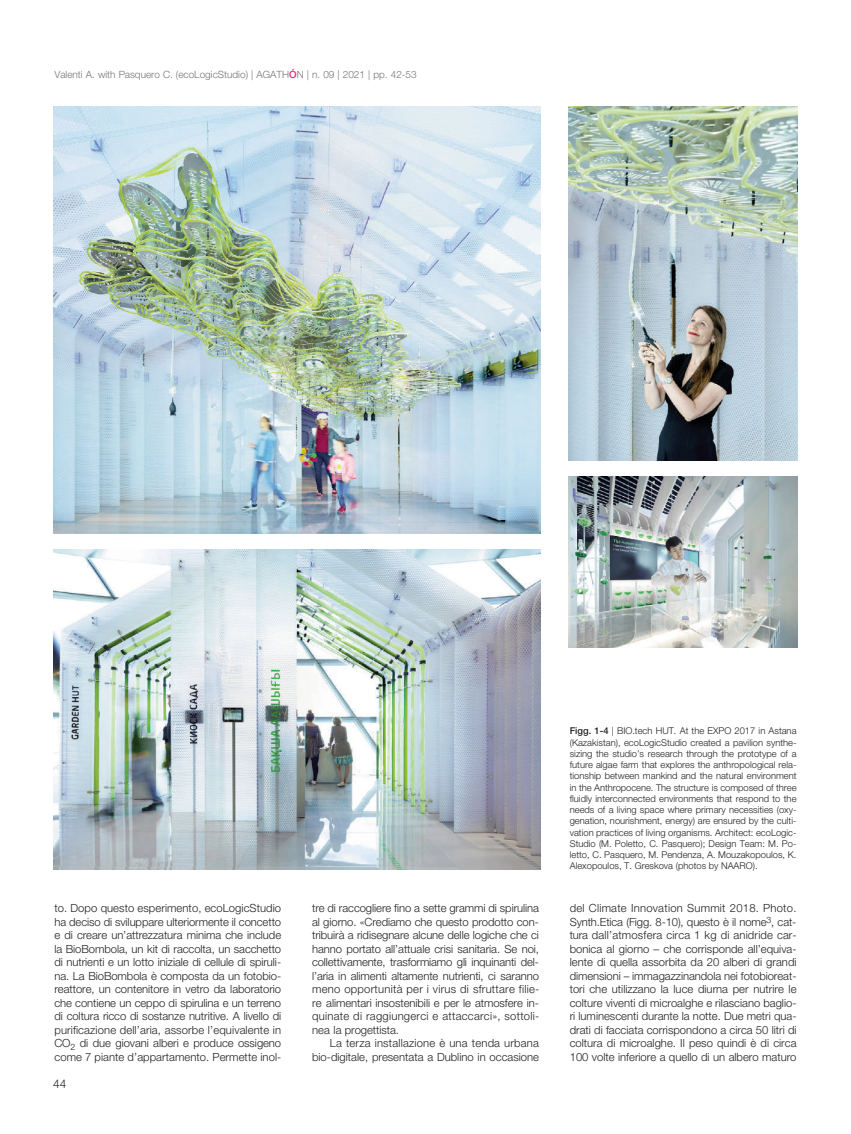
<style>
.page{position:relative;width:851px;height:1134px;background:#fff}
.page>*{position:absolute;margin:0;border:0;box-sizing:border-box;transform-origin:0 0}
.t1{font:300 11.88px "Helvetica Neue LT Std";color:#231f20}
.t2{font:300 11.25px/13.5px "Helvetica Neue LT Std";color:#231f20;text-align:justify}
.t3{font:300 10px "Helvetica Neue LT Std";color:#777574}
.t4{font:300 9.38px/11.2px "Helvetica Neue LT Std";color:#231f20;text-align:justify}
.s1{font-weight:500;color:#eb2277}
.s2{font-weight:500}
</style>
<div class="page">
<img style="left:53px;top:106px;width:487px;height:428px">
<img style="left:568px;top:106px;width:229px;height:354px">
<img style="left:53px;top:550px;width:487px;height:319px">
<img style="left:568px;top:477px;width:229px;height:170px">
<p class="t3" style="left:54px;top:70px;width:364px">Valenti A. with Pasquero C. (ecoLogicStudio) | AGATH<span class="s1">Ó</span>N | n. 09 | 2021 | pp. 42-53</p>
<p class="t2" style="left:54px;top:902px;width:228px">to. Dopo questo esperimento, ecoLogicStudio ha deciso di sviluppare ulteriormente il concetto e di creare un’attrezzatura minima che include la BioBombola, un kit di raccolta, un sacchetto di nutrienti e un lotto iniziale di cellule di spiruli&shy;na. La BioBombola è composta da un fotobio&shy;reattore, un contenitore in vetro da laboratorio che contiene un ceppo di spirulina e un terreno di coltura ricco di sostanze nutritive. A livello di purificazione dell’aria, assorbe l’equivalente in CO<sub>2</sub> di due giovani alberi e produce ossigeno come 7 piante d’appartamento. Permette inol-</p>
<p class="t2" style="left:312px;top:902px;width:229px">tre di raccogliere fino a sette grammi di spirulina al giorno. «Crediamo che questo prodotto con&shy;tribuirà a ridisegnare alcune delle logiche che ci hanno portato all’attuale crisi sanitaria. Se noi, collettivamente, trasformiamo gli inquinanti del&shy;l’aria in alimenti altamente nutrienti, ci saranno meno opportunità per i virus di sfruttare filie&shy;re alimentari insostenibili e per le atmosfere in&shy;quinate di raggiungerci e attaccarci», sottoli&shy;nea la progettista.</p>
<p class="t2" style="left:312px;top:1037px;width:228px;text-align:right">La terza installazione è una tenda urbana bio-digitale, presentata a Dublino in occasione</p>
<p class="t1" style="left:53px;top:1079px;width:15px">44</p>
<p class="t4" style="left:569px;top:726px;width:228px"><span class="s2">Figg. 1-4</span> | BIO.tech HUT. At the EXPO 2017 in Astana (Kazakistan), ecoLogicStudio created a pavilion synthe&shy;sizing the studio’s research through the prototype of a future algae farm that explores the anthropological rela&shy;tionship between mankind and the natural environment in the Anthropocene. The structure is composed of three fluidly interconnected environments that respond to the needs of a living space where primary necessities (oxy&shy;genation, nourishment, energy) are ensured by the culti&shy;vation practices of living organisms. Architect: ecoLogic-Studio (M. Poletto, C. Pasquero); Design Team: M. Po&shy;letto, C. Pasquero, M. Pendenza, A. Mouzakopoulos, K.<br>Alexopoulos, T. Greskova (photos by NAARO).</p>
<p class="t2" style="left:569px;top:902px;width:228px">del Climate Innovation Summit 2018. Photo.<br>Synth.Etica (Figg. 8-10), questo è il nome<sup>3</sup>, cat&shy;tura dall’atmosfera circa 1 kg di anidride car&shy;bonica al giorno – che corrisponde all’equiva&shy;lente di quella assorbita da 20 alberi di grandi dimensioni – immagazzinandola nei fotobioreat&shy;tori che utilizzano la luce diurna per nutrire le colture viventi di microalghe e rilasciano baglio&shy;ri luminescenti durante la notte. Due metri qua&shy;drati di facciata corrispondono a circa 50 litri di coltura di microalghe. Il peso quindi è di circa 100 volte inferiore a quello di un albero maturo</p>
</div>
